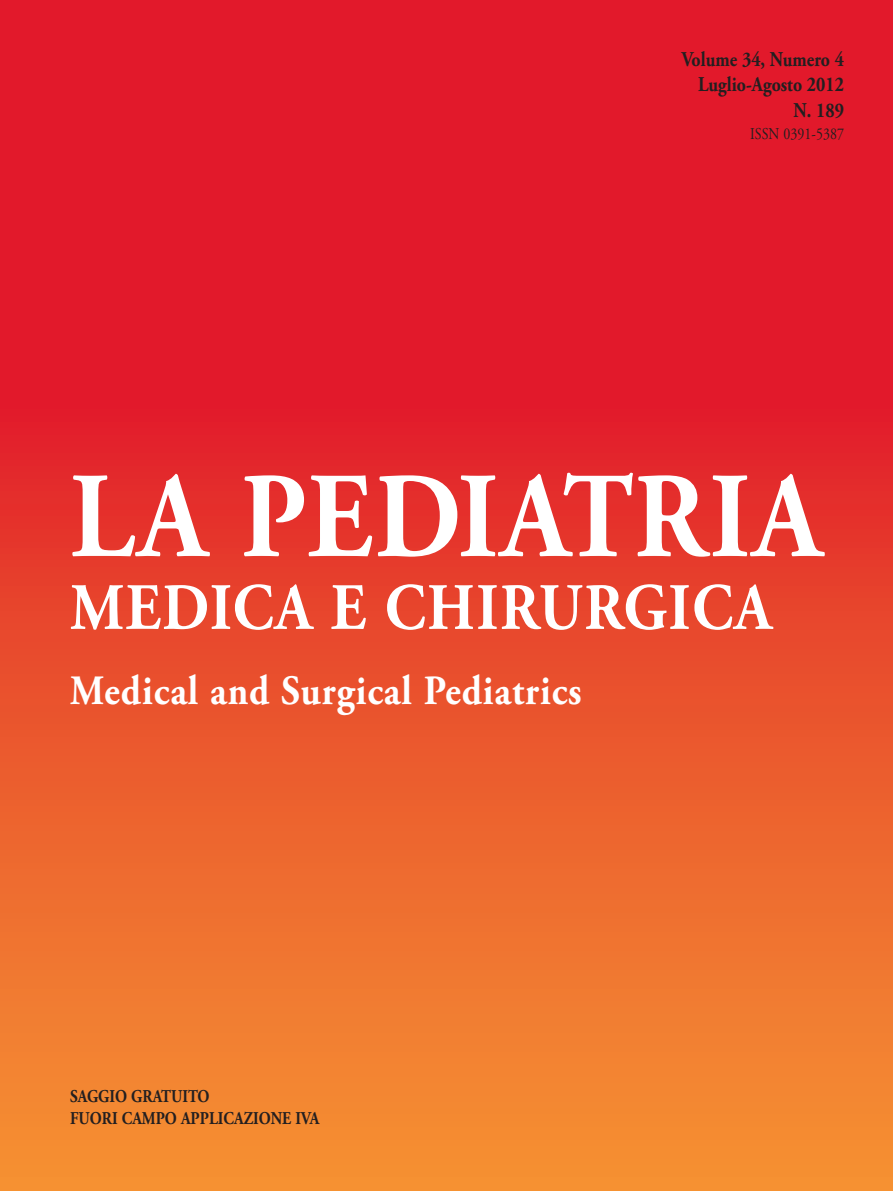
<style>
.page{position:relative;width:893px;height:1191px;background:#fff}
.page>*{position:absolute;margin:0;border:0;box-sizing:border-box;transform-origin:0 0}
.t1{font:700 121.35px "Adobe Garamond Pro";letter-spacing:.025em;color:#fff;scale:.9 1}
.t2{font:700 65.85px "Adobe Garamond Pro";letter-spacing:.025em;color:#fff;scale:.9 1}
.t3{font:700 41.7px "Adobe Garamond Pro";letter-spacing:.025em;color:#fff;scale:.9 1}
.t4{font:700 21px/25.2px "Adobe Garamond Pro";color:#231f20;text-align:right;scale:.85 1}
.t5{font:700 18px/21.6px "Adobe Garamond Pro";color:#231f20;scale:.85 1}
.t6{font:16.5px "Adobe Garamond Pro";color:#231f20;scale:.85 1}
</style>
<div class="page">
<div style="left:0;top:0;width:893px;height:446px;background:#e2192b"></div>
<div style="left:0;top:404px;width:893px;height:787px;background:linear-gradient(to bottom,#e2232b,#f69732)"></div>
<p class="t4" style="left:682px;top:49px;width:192px">Volume 34, Numero 4<br>Luglio-Agosto 2012<br>N. 189</p>
<p class="t6" style="left:750px;top:127px;width:112px">ISSN 0391-5387</p>
<h1 class="t1" style="left:70px;top:469px;width:836px">LA PEDIATRIA</h1>
<h2 class="t2" style="left:70px;top:581px;width:781px">MEDICA E CHIRURGICA</h2>
<h3 class="t3" style="left:70px;top:674px;width:570px">Medical and Surgical Pediatrics</h3>
<p class="t5" style="left:70px;top:1087px;width:295px">SAGGIO GRATUITO<br>FUORI CAMPO APPLICAZIONE IVA</p>
</div>
